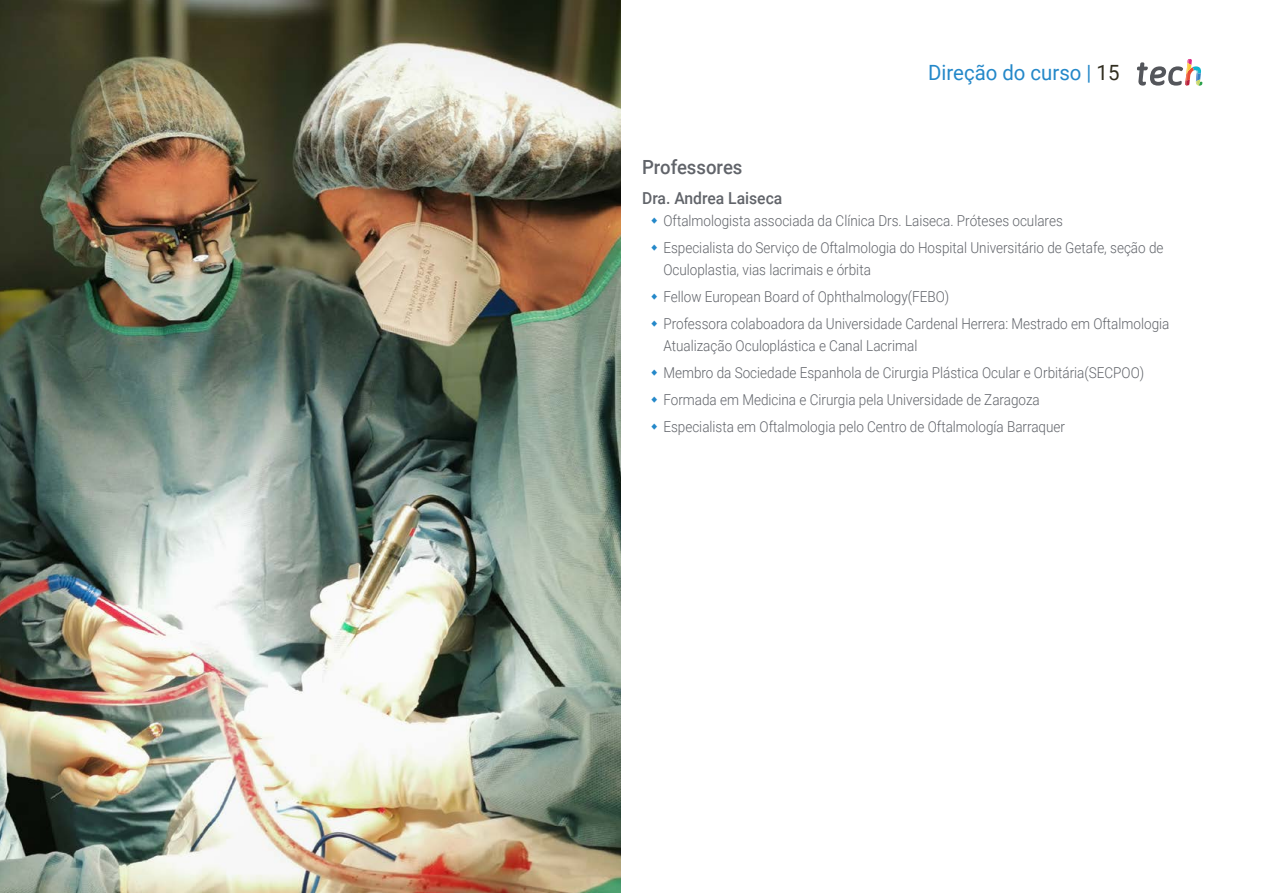
<style>
.page{position:relative;width:1263px;height:893px;background:#fff}
.page>*{position:absolute;margin:0;border:0;box-sizing:border-box;transform-origin:0 0}
.t1{font:21px "Roboto";color:#2488c9}
.t2{font:500 19.5px "Roboto";color:#61646a;scale:.95 1}
.t3{font:500 16.5px "Roboto";color:#61646a;scale:.95 1}
.t4{font:300 15px/26.7px "Roboto";color:#61646a;scale:.9 1}
.s1{color:#312e20}
</style>
<div class="page">
<svg style="left:1137px;top:59px;width:65px;height:27px"></svg>
<img style="left:0;top:0;width:621px;height:893px">
<h2 class="t2" style="left:642px;top:154px;width:107px">Professores</h2>
<h1 class="t1" style="left:928px;top:57px;width:193px">Direção do curso | <span class="s1">15</span></h1>
<p class="t3" style="left:642px;top:186px;width:149px">Dra. Andrea Laiseca</p>
<p class="t4" style="left:663px;top:207px;width:557px">Oftalmologista associada da Clínica Drs. Laiseca. Próteses oculares<br>Especialista do Serviço de Oftalmologia do Hospital Universitário de Getafe, seção de</p>
<p class="t4" style="left:663px;top:256px;width:564px">Oculoplastia, vias lacrimais e órbita<br>Fellow European Board of Ophthalmology(FEBO)<br>Professora colaboadora da Universidade Cardenal Herrera: Mestrado em Oftalmologia</p>
<p class="t4" style="left:663px;top:332px;width:536px">Atualização Oculoplástica e Canal Lacrimal<br>Membro da Sociedade Espanhola de Cirurgia Plástica Ocular e Orbitária(SECPOO)<br>Formada em Medicina e Cirurgia pela Universidade de Zaragoza<br>Especialista em Oftalmologia pelo Centro de Oftalmología Barraquer</p>
</div>
